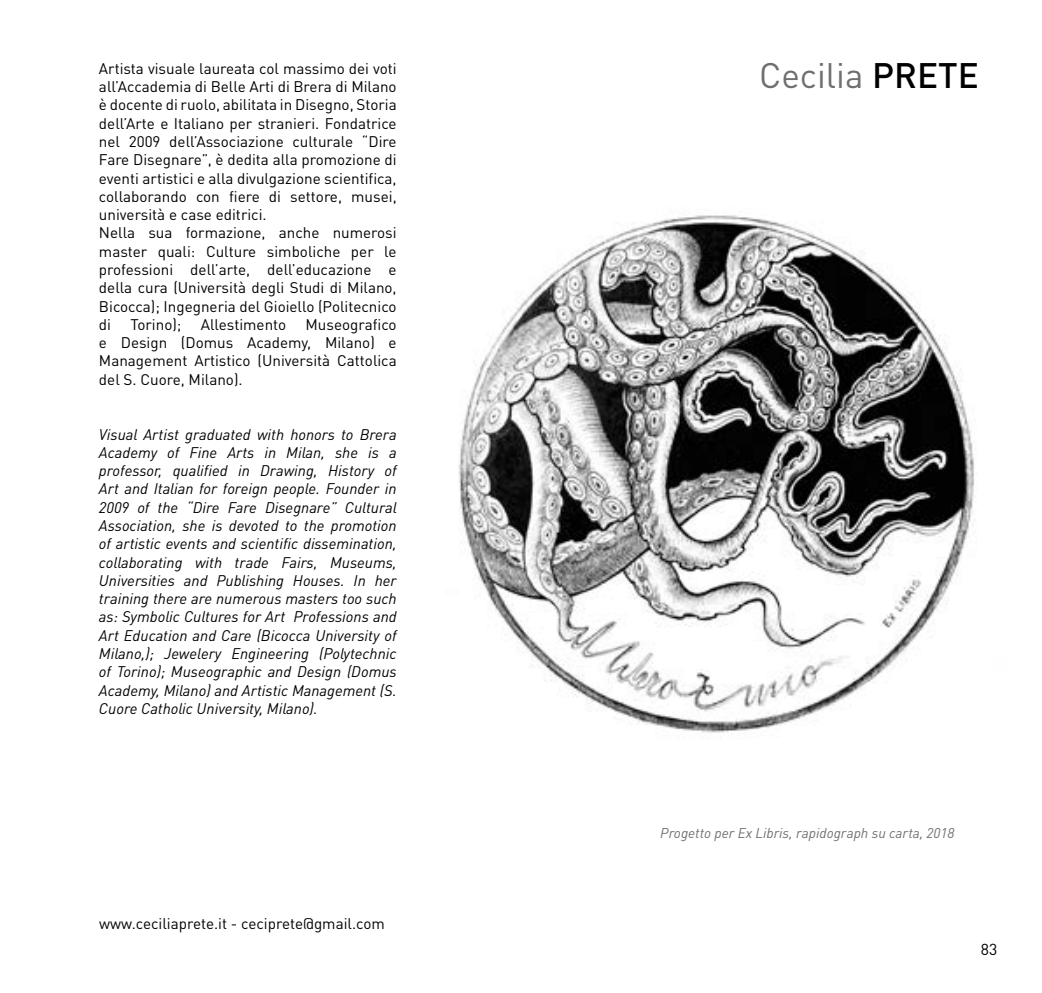
<style>
.page{position:relative;width:1042px;height:993px;background:#fff}
.page>*{position:absolute;margin:0;border:0;box-sizing:border-box;transform-origin:0 0}
.t1{font:35px "DIN Pro";color:#706f6f}
.t2{font:15.75px "DIN Pro";color:#000}
.t3{font:15.22px/18.2px "DIN Pro";color:#000}
.t4{font:italic 15.22px/18.2px "DIN Pro";color:#000;text-align:justify}
.t5{font:italic 14px "DIN Pro";color:#706f6f}
.s1{font-weight:500;color:#000}
</style>
<div class="page">
<img style="left:459px;top:215px;width:516px;height:524px">
<p class="t3" style="left:99px;top:58px;width:299px">Artista visuale laureata col massimo dei voti all’Accademia di Belle Arti di Brera di Milano è docente di ruolo, abilitata in Disegno, Storia dell’Arte e Italiano per stranieri. Fondatrice nel 2009 dell’Associazione culturale “Dire Fare Disegnare”, è dedita alla promozione di eventi artistici e alla divulgazione scientifica, collaborando con fiere di settore, musei, università e case editrici.<br>Nella sua formazione, anche numerosi master quali: Culture simboliche per le professioni dell’arte, dell’educazione e della cura (Università degli Studi di Milano, Bicocca); Ingegneria del Gioiello (Politecnico di</p>
<p class="t3" style="left:130px;top:314px;width:53px">Torino);</p>
<p class="t3" style="left:201px;top:314px;width:87px">Allestimento</p>
<p class="t3" style="left:99px;top:314px;width:299px;text-align:justify;text-indent:207px">Museografico e Design (Domus Academy, Milano) e Management Artistico (Università Cattolica del S. Cuore, Milano).</p>
<p class="t4" style="left:99px;top:423px;width:299px">Visual Artist graduated with honors to Brera Academy of Fine Arts in Milan, she is a professor, qualified in Drawing, History of Art and Italian for foreign people. Founder in 2009 of the “Dire Fare Disegnare” Cultural Association, she is devoted to the promotion of artistic events and scientific dissemination, collaborating with trade Fairs, Museums, Universities and Publishing Houses. In her training there are numerous masters too such as: Symbolic Cultures for Art Professions and Art Education and Care (Bicocca University of Milano,); Jewelery Engineering (Polytechnic of Torino); Museographic and Design (Domus Academy, Milano) and Artistic Management (S.<br>Cuore Catholic University, Milano).</p>
<p class="t3" style="left:99px;top:913px;width:287px">www.ceciliaprete.it - ceciprete@gmail.com</p>
<h1 class="t1" style="left:759px;top:48px;width:221px">Cecilia <span class="s1">PRETE</span></h1>
<p class="t5" style="left:660px;top:821px;width:296px">Progetto per Ex Libris, rapidograph su carta, 2018</p>
<p class="t2" style="left:981px;top:936px;width:18px">83</p>
</div>
